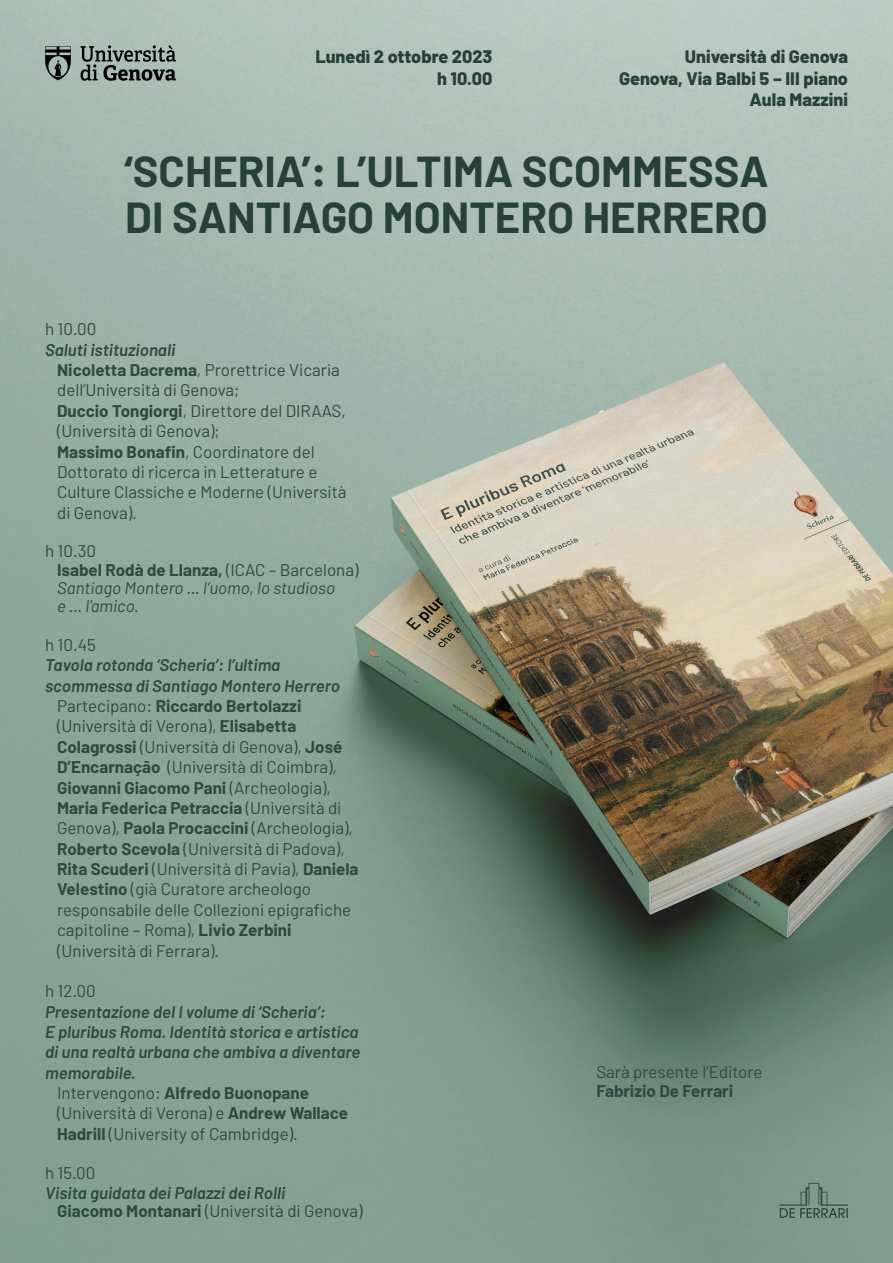
<style>
.page{position:relative;width:893px;height:1263px;background:#fff}
.page>*{position:absolute;margin:0;border:0;box-sizing:border-box;transform-origin:0 0}
.t1{font:700 43.5px/46.7px "Barlow";color:#274138}
.t2{font:800 18px/21.6px "Barlow";color:#274138;text-align:right}
.t3{font:16.95px/18.3px "Barlow";color:#2d4a40}
.t4{font:italic 600 16.95px/20.4px "Barlow";color:#2d4a40}
.t5{font:700 16.95px "Barlow";color:#2d4a40}
.t6{font:italic 16.95px/18.3px "Barlow";color:#2d4a40}
.s1{font-weight:700}
.s2{font-style:normal}
.s3{font-weight:700;font-style:normal}
.s4{font-weight:400}
.s5{font-weight:400;font-style:normal}
</style>
<div class="page">
<img style="left:0;top:0;width:893px;height:1263px">
<svg style="left:80px;top:45px;width:96px;height:36px;background:#727f7a"></svg>
<svg style="left:45px;top:46px;width:26px;height:34px"></svg>
<svg style="left:779px;top:1183px;width:69px;height:35px;background:#6f897b"></svg>
<p class="t2" style="left:315px;top:44px;width:178px">Lunedì 2 ottobre 2023 h 10.00</p>
<p class="t2" style="left:619px;top:44px;width:230px">Università di Genova<br>Genova, Via Balbi 5 – III piano<br>Aula Mazzini</p>
<p class="t1" style="left:124px;top:148px;width:646px">‘SCHERIA’: L’ULTIMA SCOMMESSA<br>DI SANTIAGO MONTERO HERRERO</p>
<p class="t3" style="left:45px;top:320px;width:53px">h 10.00</p>
<p class="t4" style="left:45px;top:339px;width:132px">Saluti istituzionali</p>
<p class="t3" style="left:57px;top:360px;width:284px"><span class="s1">Nicoletta Dacrema</span>, Prorettrice Vicaria</p>
<p class="t3" style="left:57px;top:381px;width:184px">dell’Università di Genova;</p>
<p class="t3" style="left:57px;top:401px;width:290px"><span class="s1">Duccio Tongiorgi</span>, Direttore del DIRAAS,</p>
<p class="t3" style="left:57px;top:421px;width:164px">(Università di Genova);</p>
<p class="t3" style="left:57px;top:442px;width:259px"><span class="s1">Massimo Bonafin</span>, Coordinatore del</p>
<p class="t3" style="left:57px;top:462px;width:262px">Dottorato di ricerca in Letterature e</p>
<p class="t3" style="left:57px;top:483px;width:291px">Culture Classiche e Moderne (Università</p>
<p class="t3" style="left:57px;top:503px;width:81px">di Genova).</p>
<p class="t6" style="left:57px;top:542px;width:303px;text-indent:-12px"><span class="s2">h 10.30<br></span><span class="s3">Isabel Rodà de Llanza,</span> <span class="s2">(ICAC – Barcelona)<br></span>Santiago Montero … l’uomo, lo studioso<br>e … l’amico.</p>
<p class="t3" style="left:45px;top:635px;width:52px">h 10.45</p>
<p class="t4" style="left:45px;top:655px;width:237px">Tavola rotonda ‘Scheria’: l’ultima</p>
<p class="t4" style="left:45px;top:675px;width:296px">scommessa di Santiago Montero Herrero</p>
<p class="t5" style="left:57px;top:695px;width:246px"><span class="s4">Partecipano:</span> Riccardo Bertolazzi</p>
<p class="t3" style="left:57px;top:717px;width:241px">(Università di Verona), <span class="s1">Elisabetta</span></p>
<p class="t3" style="left:57px;top:737px;width:287px"><span class="s1">Colagrossi</span> (Università di Genova), <span class="s1">José</span></p>
<p class="t3" style="left:57px;top:757px;width:281px"><span class="s1">D’Encarnação</span> (Università di Coimbra),</p>
<p class="t5" style="left:57px;top:777px;width:275px">Giovanni Giacomo Pani <span class="s4">(Archeologia),</span></p>
<p class="t5" style="left:57px;top:797px;width:286px">Maria Federica Petraccia <span class="s4">(Università di</span></p>
<p class="t3" style="left:57px;top:819px;width:297px">Genova), <span class="s1">Paola Procaccini</span> (Archeologia),</p>
<p class="t3" style="left:57px;top:839px;width:289px"><span class="s1">Roberto Scevola</span> (Università di Padova),</p>
<p class="t3" style="left:57px;top:859px;width:303px"><span class="s1">Rita Scuderi</span> (Università di Pavia), <span class="s1">Daniela</span></p>
<p class="t3" style="left:57px;top:880px;width:256px"><span class="s1">Velestino</span> (già Curatore archeologo</p>
<p class="t3" style="left:57px;top:900px;width:296px">responsabile delle Collezioni epigrafiche</p>
<p class="t3" style="left:57px;top:920px;width:236px">capitoline – Roma), <span class="s1">Livio Zerbini</span></p>
<p class="t3" style="left:57px;top:941px;width:163px">(Università di Ferrara).</p>
<p class="t3" style="left:45px;top:981px;width:52px">h 12.00</p>
<p class="t4" style="left:45px;top:1001px;width:282px">Presentazione del I volume di ‘Scheria’:</p>
<p class="t4" style="left:45px;top:1021px;width:315px">E pluribus Roma. Identità storica e artistica</p>
<p class="t4" style="left:45px;top:1042px;width:317px">di una realtà urbana che ambiva a diventare</p>
<p class="t4" style="left:45px;top:1062px;width:92px">memorabile.</p>
<p class="t5" style="left:57px;top:1082px;width:253px"><span class="s4">Intervengono:</span> Alfredo Buonopane</p>
<p class="t3" style="left:57px;top:1104px;width:292px">(Università di Verona) e <span class="s1">Andrew Wallace</span></p>
<p class="t3" style="left:57px;top:1124px;width:242px"><span class="s1">Hadrill</span> (University of Cambridge).</p>
<p class="t4" style="left:45px;top:1162px;width:242px"><span class="s5">h 15.00<br></span>Visita guidata dei Palazzi dei Rolli</p>
<p class="t3" style="left:57px;top:1201px;width:307px"><span class="s1">Giacomo Montanari</span> (Università di Genova)</p>
<p class="t3" style="left:596px;top:1063px;width:168px">Sarà presente l’Editore<br><span class="s1">Fabrizio De Ferrari</span></p>
</div>
